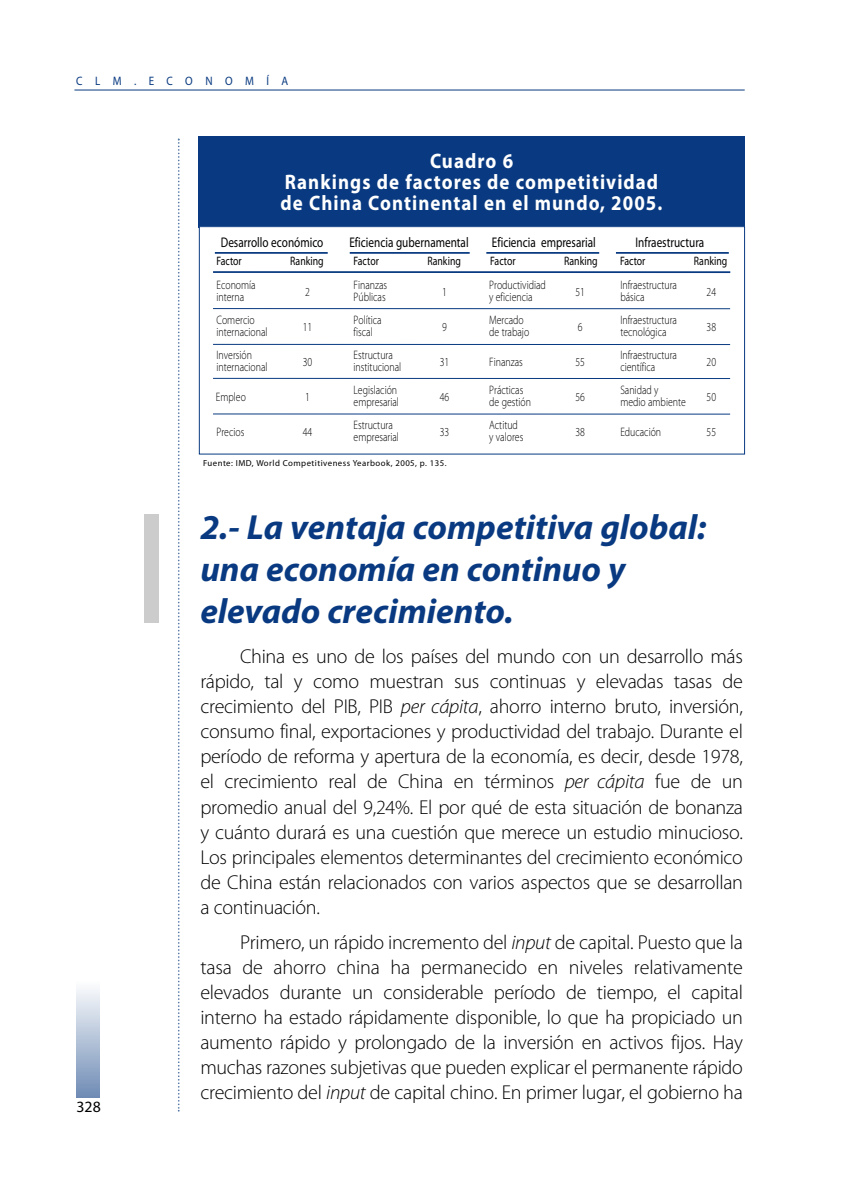
<style>
.page{position:relative;width:844px;height:1191px;background:#fff}
.page>*{position:absolute;margin:0;border:0;box-sizing:border-box;transform-origin:0 0}
.t1{font:italic 700 35px/42px "Myriad Pro";color:#093a81}
.t2{font:700 21px/21px "Myriad Pro";letter-spacing:.055em;color:#fff;text-align:center;scale:.9 1}
.t3{font:300 20.12px/25px "Myriad Pro";letter-spacing:-.015em;color:#000;text-align:justify}
.t4{font:15.75px "Myriad Pro";color:#000}
.t5{font:14px "Myriad Pro";color:#000;scale:.8 1}
.t6{font:300 12.25px/12.2px "Myriad Pro";color:#000;scale:.8 1}
.t7{font:12.25px "Myriad Pro";color:#000;scale:.8 1}
.t8{font:12.25px "Myriad Pro";letter-spacing:1.13em;color:#093a81;scale:.9 1}
.t9{font:8.75px "Myriad Pro";letter-spacing:.05em;color:#000}
.s1{font-style:italic}
</style>
<div class="page">
<svg style="left:178px;top:139px;width:1px;height:972px"></svg>
<hr style="left:74px;top:90px;width:670px;height:1px;background:#093a81">
<svg style="left:76px;top:989px;width:24px;height:109px;background:#b0c0d6"></svg>
<div style="left:198px;top:136px;width:546px;height:91px;background:#093a81"></div>
<div style="left:199px;top:226px;width:545px;height:228px;border:1px solid #093a81"></div>
<hr style="left:213px;top:271px;width:517px;height:2px;background:#093a81">
<hr style="left:215px;top:252px;width:112px;height:2px;background:#093a81">
<hr style="left:349px;top:252px;width:120px;height:2px;background:#093a81">
<hr style="left:486px;top:252px;width:113px;height:2px;background:#093a81">
<hr style="left:615px;top:252px;width:113px;height:2px;background:#093a81">
<hr style="left:213px;top:308px;width:517px;height:1px;background:#093a81">
<hr style="left:213px;top:344px;width:517px;height:1px;background:#093a81">
<hr style="left:213px;top:378px;width:517px;height:1px;background:#093a81">
<hr style="left:213px;top:414px;width:517px;height:1px;background:#093a81">
<div style="left:144px;top:514px;width:15px;height:108px;background:#ccc"></div>
<p class="t8" style="left:76px;top:77px;width:237px">CLM.ECONOMÍA</p>
<p class="t2" style="left:280px;top:152px;width:425px">Cuadro 6<br>Rankings de factores de competitividad de China Continental en el mundo, 2005.</p>
<p class="t5" style="left:221px;top:237px;width:130px">Desarrollo económico</p>
<p class="t5" style="left:349px;top:237px;width:150px">Eficiencia gubernamental</p>
<p class="t5" style="left:492px;top:237px;width:131px">Eficiencia empresarial</p>
<p class="t5" style="left:635px;top:237px;width:88px">Infraestructura</p>
<p class="t7" style="left:216px;top:256px;width:33px">Factor</p>
<p class="t7" style="left:290px;top:256px;width:43px">Ranking</p>
<p class="t7" style="left:353px;top:256px;width:33px">Factor</p>
<p class="t7" style="left:427px;top:256px;width:43px">Ranking</p>
<p class="t7" style="left:490px;top:256px;width:33px">Factor</p>
<p class="t7" style="left:564px;top:256px;width:43px">Ranking</p>
<p class="t7" style="left:620px;top:256px;width:33px">Factor</p>
<p class="t7" style="left:693px;top:256px;width:43px">Ranking</p>
<p class="t6" style="left:216px;top:279px;width:50px">Economía interna</p>
<p class="t6" style="left:305px;top:286px;width:7px">2</p>
<p class="t6" style="left:353px;top:279px;width:43px">Finanzas<br>Públicas</p>
<p class="t6" style="left:442px;top:286px;width:7px">1</p>
<p class="t6" style="left:489px;top:279px;width:72px">Productividiad y eficiencia</p>
<p class="t6" style="left:575px;top:286px;width:13px">51</p>
<p class="t6" style="left:620px;top:279px;width:72px">Infraestructura básica</p>
<p class="t6" style="left:706px;top:286px;width:13px">24</p>
<p class="t6" style="left:216px;top:314px;width:65px">Comercio internacional</p>
<p class="t6" style="left:302px;top:321px;width:13px">11</p>
<p class="t6" style="left:353px;top:314px;width:37px">Política fiscal</p>
<p class="t6" style="left:442px;top:321px;width:7px">9</p>
<p class="t6" style="left:489px;top:314px;width:51px">Mercado de trabajo</p>
<p class="t6" style="left:577px;top:321px;width:7px">6</p>
<p class="t6" style="left:620px;top:314px;width:72px">Infraestructura tecnológica</p>
<p class="t6" style="left:706px;top:321px;width:13px">38</p>
<p class="t6" style="left:216px;top:349px;width:65px">Inversión internacional</p>
<p class="t6" style="left:302px;top:356px;width:13px">30</p>
<p class="t6" style="left:353px;top:349px;width:61px">Estructura institucional</p>
<p class="t6" style="left:439px;top:356px;width:13px">31</p>
<p class="t6" style="left:489px;top:356px;width:43px">Finanzas</p>
<p class="t6" style="left:575px;top:356px;width:13px">55</p>
<p class="t6" style="left:620px;top:349px;width:72px">Infraestructura científica</p>
<p class="t6" style="left:706px;top:356px;width:13px">20</p>
<p class="t6" style="left:216px;top:392px;width:39px">Empleo</p>
<p class="t6" style="left:216px;top:427px;width:36px">Precios</p>
<p class="t6" style="left:305px;top:392px;width:7px">1</p>
<p class="t6" style="left:353px;top:385px;width:58px">Legislación empresarial</p>
<p class="t6" style="left:439px;top:392px;width:13px">46</p>
<p class="t6" style="left:489px;top:385px;width:54px">Prácticas de gestión</p>
<p class="t6" style="left:575px;top:392px;width:13px">56</p>
<p class="t6" style="left:620px;top:385px;width:83px">Sanidad y medio ambiente</p>
<p class="t6" style="left:706px;top:392px;width:13px">50</p>
<p class="t6" style="left:302px;top:427px;width:13px">44</p>
<p class="t6" style="left:353px;top:420px;width:58px">Estructura empresarial</p>
<p class="t6" style="left:439px;top:427px;width:13px">33</p>
<p class="t6" style="left:489px;top:420px;width:44px">Actitud y valores</p>
<p class="t6" style="left:575px;top:427px;width:13px">38</p>
<p class="t6" style="left:620px;top:427px;width:53px">Educación</p>
<p class="t6" style="left:706px;top:427px;width:13px">55</p>
<p class="t4" style="left:76px;top:1101px;width:26px">328</p>
<p class="t9" style="left:203px;top:459px;width:245px">Fuente: IMD, World Competitiveness Yearbook, 2005, p. 135.</p>
<h1 class="t1" style="left:200px;top:508px;width:507px">2.- La ventaja competitiva global: una economía en continuo y elevado crecimiento.</h1>
<p class="t3" style="left:200px;top:645px;width:544px;text-indent:40px">China es uno de los países del mundo con un desarrollo más rápido, tal y como muestran sus continuas y elevadas tasas de crecimiento del PIB, PIB <span class="s1">per cápita</span>, ahorro interno bruto, inversión, consumo final, exportaciones y productividad del trabajo. Durante el período de reforma y apertura de la economía, es decir, desde 1978, el crecimiento real de China en términos <span class="s1">per cápita</span> fue de un promedio anual del 9,24%. El por qué de esta situación de bonanza y cuánto durará es una cuestión que merece un estudio minucioso.<br>Los principales elementos determinantes del crecimiento económico de China están relacionados con varios aspectos que se desarrollan a continuación.</p>
<p class="t3" style="left:200px;top:931px;width:544px;text-indent:40px">Primero, un rápido incremento del <span class="s1">input</span> de capital. Puesto que la tasa de ahorro china ha permanecido en niveles relativamente elevados durante un considerable período de tiempo, el capital interno ha estado rápidamente disponible, lo que ha propiciado un aumento rápido y prolongado de la inversión en activos fijos. Hay muchas razones subjetivas que pueden explicar el permanente rápido crecimiento del <span class="s1">input</span> de capital chino. En primer lugar, el gobierno ha</p>
</div>
